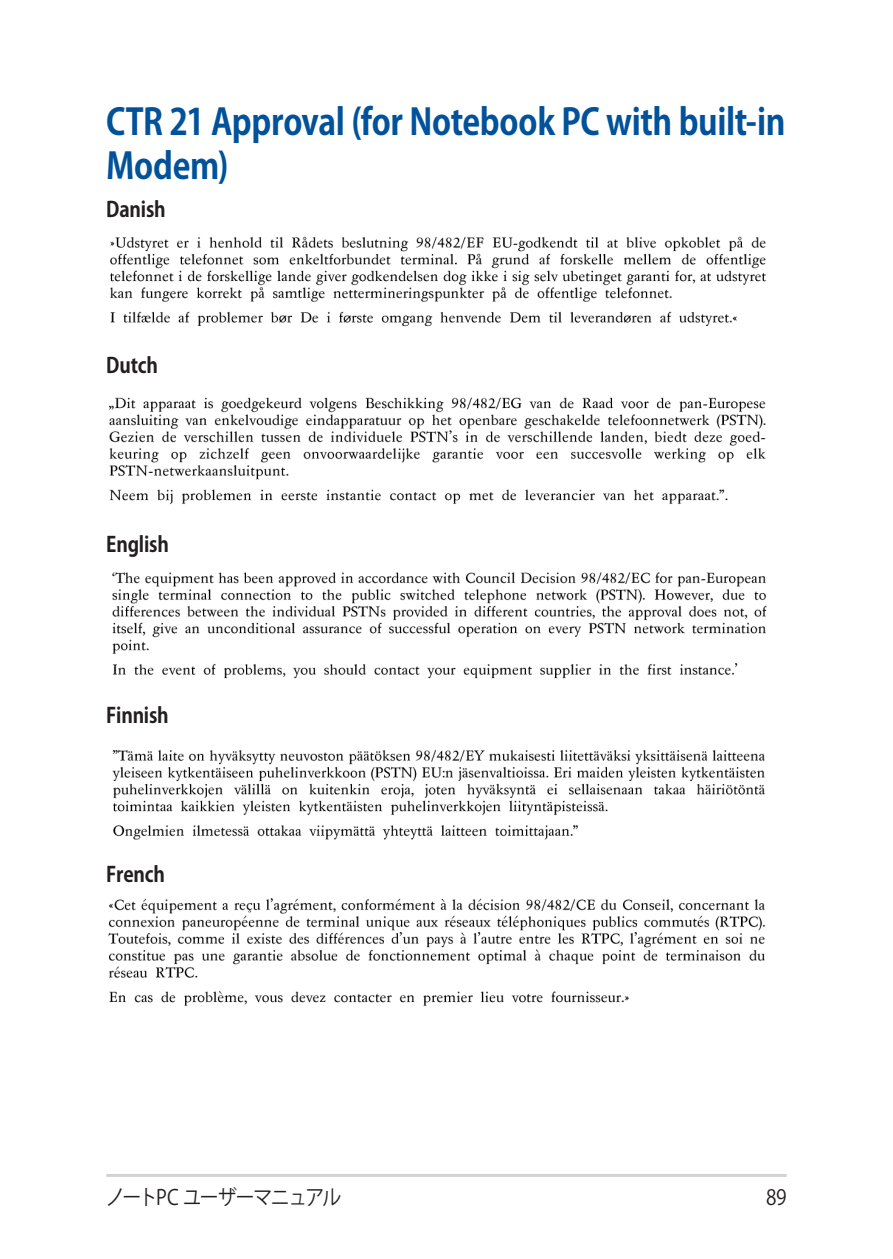
<style>
.page{position:relative;width:893px;height:1259px;background:#fff}
.page>*{position:absolute;margin:0;border:0;box-sizing:border-box;transform-origin:0 0}
.t1{font:700 36px/43.2px "Koz Go Pro";letter-spacing:-.015em;color:#01529a;scale:.9 1}
.t2{font:700 21px "Koz Go Pro";letter-spacing:-.01em;color:#231f20;scale:.9 1}
.t3{font:21px "Koz Go Pro";letter-spacing:-.07em;color:#231f20;scale:.9 1}
</style>
<div class="page">
<hr style="left:106px;top:1174px;width:681px;height:3px;background:#d1d2d4">
<img style="left:110px;top:236px;width:657px;height:91px">
<img style="left:109px;top:397px;width:657px;height:108px">
<img style="left:112px;top:572px;width:655px;height:107px">
<img style="left:112px;top:749px;width:653px;height:91px">
<img style="left:108px;top:898px;width:657px;height:108px">
<p class="t1" style="left:106px;top:103px;width:756px">CTR 21 Approval (for Notebook PC with built-in<br>Modem)</p>
<p class="t2" style="left:106px;top:196px;width:68px">Danish</p>
<p class="t2" style="left:106px;top:352px;width:59px">Dutch</p>
<p class="t2" style="left:106px;top:531px;width:71px">English</p>
<p class="t2" style="left:106px;top:701px;width:71px">Finnish</p>
<p class="t2" style="left:106px;top:860px;width:67px">French</p>
<p class="t3" style="left:106px;top:1183px;width:263px">ノートPC ユーザーマニュアル</p>
<p class="t3" style="left:766px;top:1183px;width:24px">89</p>
</div>
